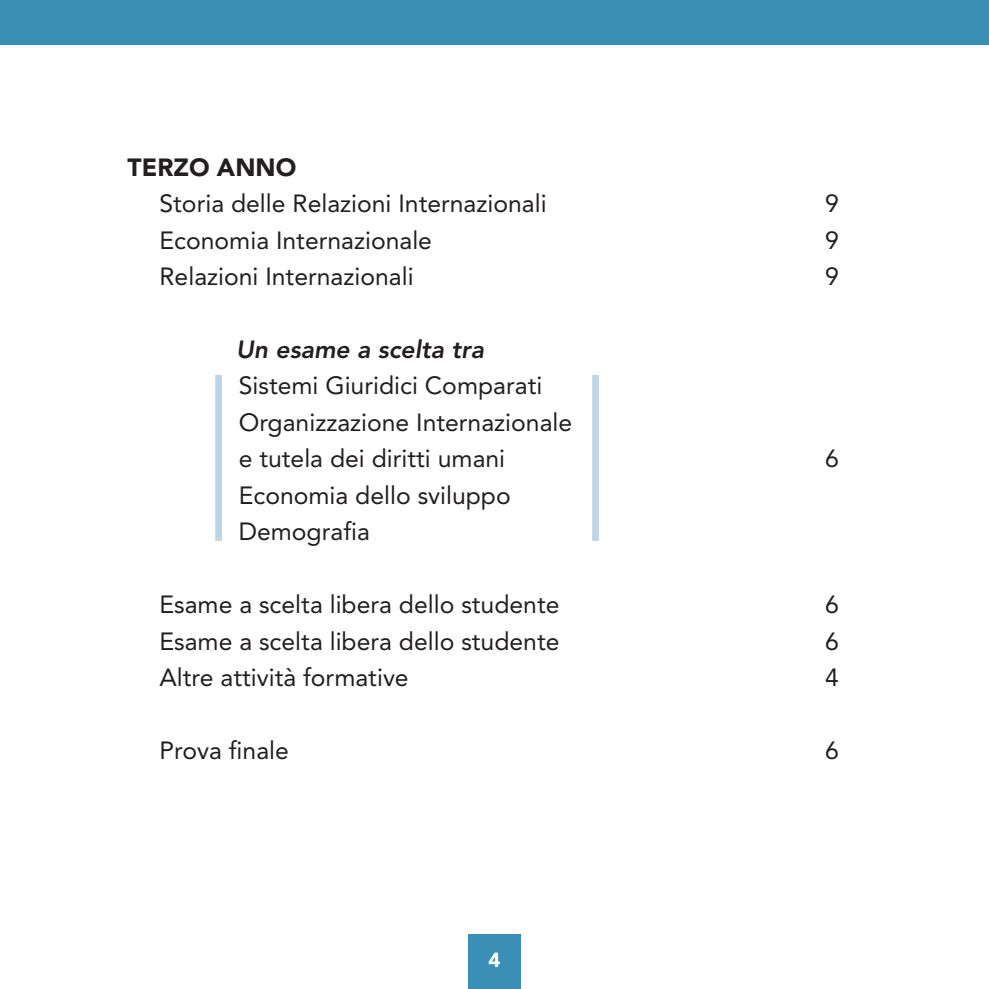
<style>
.page{position:relative;width:989px;height:989px;background:#fff}
.page>*{position:absolute;margin:0;border:0;box-sizing:border-box;transform-origin:0 0}
.t1{font:24.75px/36.4px "Avenir";color:#231f20}
.t2{font:italic 800 24.75px "Avenir";color:#231f20}
.t3{font:900 24.75px "Avenir";color:#231f20}
.t4{font:900 20.25px "Avenir";color:#fff}
</style>
<div class="page">
<div style="left:468px;top:934px;width:53px;height:55px;background:#398fb6"></div>
<div style="left:0;top:0;width:989px;height:45px;background:#398fb6"></div>
<div style="left:215px;top:375px;width:7px;height:166px;background:#bfd4e5"></div>
<div style="left:592px;top:375px;width:7px;height:166px;background:#bfd4e5"></div>
<p class="t3" style="left:128px;top:146px;width:170px">TERZO ANNO</p>
<p class="t1" style="left:159px;top:184px;width:388px">Storia delle Relazioni Internazionali</p>
<p class="t1" style="left:825px;top:184px;width:15px">9</p>
<p class="t1" style="left:159px;top:221px;width:274px">Economia Internazionale</p>
<p class="t1" style="left:825px;top:221px;width:15px">9</p>
<p class="t1" style="left:159px;top:257px;width:256px">Relazioni Internazionali</p>
<p class="t1" style="left:825px;top:257px;width:15px">9</p>
<p class="t2" style="left:236px;top:335px;width:249px">Un esame a scelta tra</p>
<p class="t1" style="left:239px;top:367px;width:335px">Sistemi Giuridici Comparati<br>Organizzazione Internazionale e tutela dei diritti umani</p>
<p class="t1" style="left:239px;top:476px;width:273px">Economia dello sviluppo<br>Demografia</p>
<p class="t1" style="left:825px;top:440px;width:15px">6</p>
<p class="t1" style="left:159px;top:585px;width:401px">Esame a scelta libera dello studente</p>
<p class="t1" style="left:825px;top:585px;width:15px">6</p>
<p class="t1" style="left:159px;top:622px;width:401px">Esame a scelta libera dello studente</p>
<p class="t1" style="left:825px;top:622px;width:15px">6</p>
<p class="t1" style="left:159px;top:658px;width:251px">Altre attività formative</p>
<p class="t1" style="left:825px;top:658px;width:15px">4</p>
<p class="t1" style="left:159px;top:731px;width:131px">Prova finale</p>
<p class="t1" style="left:825px;top:731px;width:15px">6</p>
<p class="t4" style="left:488px;top:942px;width:13px">4</p>
</div>
